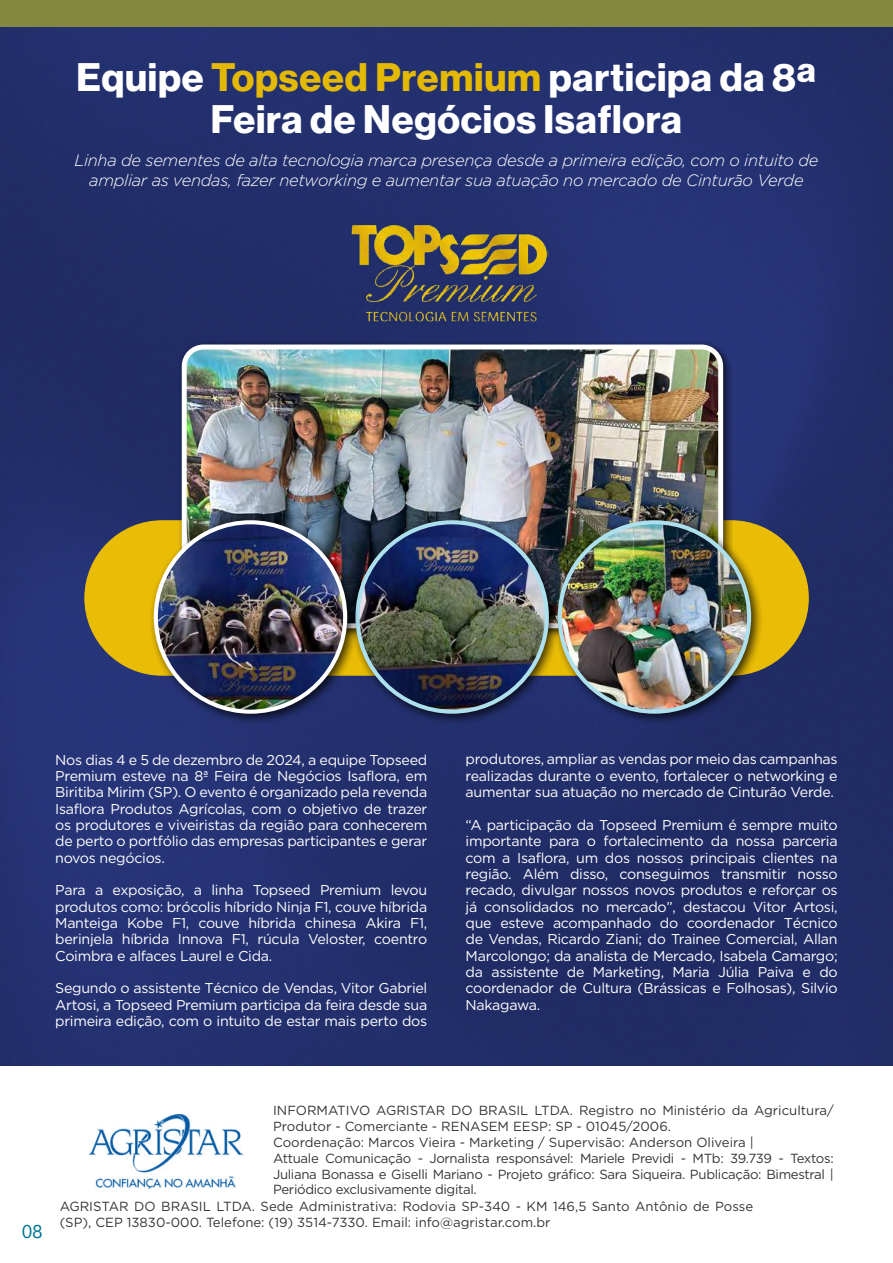
<style>
.page{position:relative;width:893px;height:1263px;background:#fff}
.page>*{position:absolute;margin:0;border:0;box-sizing:border-box;transform-origin:0 0}
.t1{font:700 39px/42px "Neue Haas Display";letter-spacing:.02em;color:#fff;text-align:center}
.t2{font:18px "Futura BT";color:#007694}
.t3{font:italic 300 16.5px/19.5px "Gotham";letter-spacing:-.02em;color:#fff;text-align:center}
.t4{font:14.25px/16.4px "Gotham";letter-spacing:-.02em;color:#fff;text-align:justify}
.t5{font:13.2px "Gotham";letter-spacing:-.01em;color:#000}
.s1{color:#e4b904}
</style>
<div class="page">
<img style="left:0;top:27px;width:893px;height:1039px">
<img style="left:90px;top:1114px;width:153px;height:74px">
<div style="left:84px;top:520px;width:725px;height:156px;background:#e9bc06;border-radius:78px"></div>
<div style="left:177px;top:340px;width:556px;height:298px;background:#000;opacity:.75"></div>
<img style="left:184px;top:347px;width:537px;height:168px">
<div style="left:182px;top:344px;width:541px;height:284px;border:5px solid #fff;border-radius:19px"></div>
<img style="left:350px;top:222px;width:199px;height:101px">
<div style="left:552px;top:515px;width:212px;height:211px;background:#000;opacity:.75"></div>
<img style="left:560px;top:522px;width:189px;height:190px;border-radius:95px">
<div style="left:350px;top:515px;width:211px;height:211px;background:#000;opacity:.75"></div>
<img style="left:357px;top:522px;width:190px;height:190px;border-radius:95px">
<div style="left:148px;top:515px;width:212px;height:211px;background:#000;opacity:.75"></div>
<img style="left:156px;top:522px;width:189px;height:190px;border-radius:95px">
<div style="left:154px;top:520px;width:193px;height:194px;border:4px solid #fff;border-radius:50%"></div>
<div style="left:0;top:0;width:893px;height:27px;background:#85893f"></div>
<h1 class="t1" style="left:76px;top:57px;width:742px">Equipe <span class="s1">Topseed Premium</span> participa da 8ª<br>Feira de Negócios Isaflora</h1>
<p class="t3" style="left:75px;top:150px;width:745px">Linha de sementes de alta tecnologia marca presença desde a primeira edição, com o intuito de ampliar as vendas, fazer networking e aumentar sua atuação no mercado de Cinturão Verde</p>
<p class="t4" style="left:55px;top:751px;width:374px">Nos dias 4 e 5 de dezembro de 2024, a equipe Topseed Premium esteve na 8ª Feira de Negócios Isaflora, em Biritiba Mirim (SP). O evento é organizado pela revenda Isaflora Produtos Agrícolas, com o objetivo de trazer os produtores e viveiristas da região para conhecerem de perto o portfólio das empresas participantes e gerar novos negócios.</p>
<p class="t4" style="left:55px;top:882px;width:374px">Para a exposição, a linha Topseed Premium levou produtos como: brócolis híbrido Ninja F1, couve híbrida Manteiga Kobe F1, couve híbrida chinesa Akira F1, berinjela híbrida Innova F1, rúcula Veloster, coentro Coimbra e alfaces Laurel e Cida.</p>
<p class="t4" style="left:55px;top:980px;width:374px">Segundo o assistente Técnico de Vendas, Vitor Gabriel Artosi, a Topseed Premium participa da feira desde sua primeira edição, com o intuito de estar mais perto dos</p>
<p class="t4" style="left:466px;top:751px;width:374px">produtores, ampliar as vendas por meio das campanhas realizadas durante o evento, fortalecer o networking e aumentar sua atuação no mercado de Cinturão Verde.</p>
<p class="t4" style="left:466px;top:816px;width:374px">“A participação da Topseed Premium é sempre muito importante para o fortalecimento da nossa parceria com a Isaflora, um dos nossos principais clientes na região. Além disso, conseguimos transmitir nosso recado, divulgar nossos novos produtos e reforçar os já consolidados no mercado”, destacou Vitor Artosi, que esteve acompanhado do coordenador Técnico de Vendas, Ricardo Ziani; do Trainee Comercial, Allan Marcolongo; da analista de Mercado, Isabela Camargo; da assistente de Marketing, Maria Júlia Paiva e do coordenador de Cultura (Brássicas e Folhosas), Silvio Nakagawa.</p>
<p class="t2" style="left:22px;top:1220px;width:23px">08</p>
<p class="t5" style="left:273px;top:1103px;width:562px">INFORMATIVO AGRISTAR DO BRASIL LTDA. Registro no Ministério da Agricultura/</p>
<p class="t5" style="left:273px;top:1119px;width:400px">Produtor - Comerciante - RENASEM EESP: SP - 01045/2006.</p>
<p class="t5" style="left:273px;top:1135px;width:482px">Coordenação: Marcos Vieira - Marketing / Supervisão: Anderson Oliveira |</p>
<p class="t5" style="left:273px;top:1151px;width:562px">Attuale Comunicação - Jornalista responsável: Mariele Previdi - MTb: 39.739 - Textos:</p>
<p class="t5" style="left:273px;top:1166px;width:562px">Juliana Bonassa e Giselli Mariano - Projeto gráfico: Sara Siqueira. Publicação: Bimestral |</p>
<p class="t5" style="left:273px;top:1182px;width:205px">Periódico exclusivamente digital.</p>
<p class="t5" style="left:60px;top:1199px;width:695px">AGRISTAR DO BRASIL LTDA. Sede Administrativa: Rodovia SP-340 - KM 146,5 Santo Antônio de Posse</p>
<p class="t5" style="left:60px;top:1215px;width:493px">(SP), CEP 13830-000. Telefone: (19) 3514-7330. Email: info@agristar.com.br</p>
</div>
